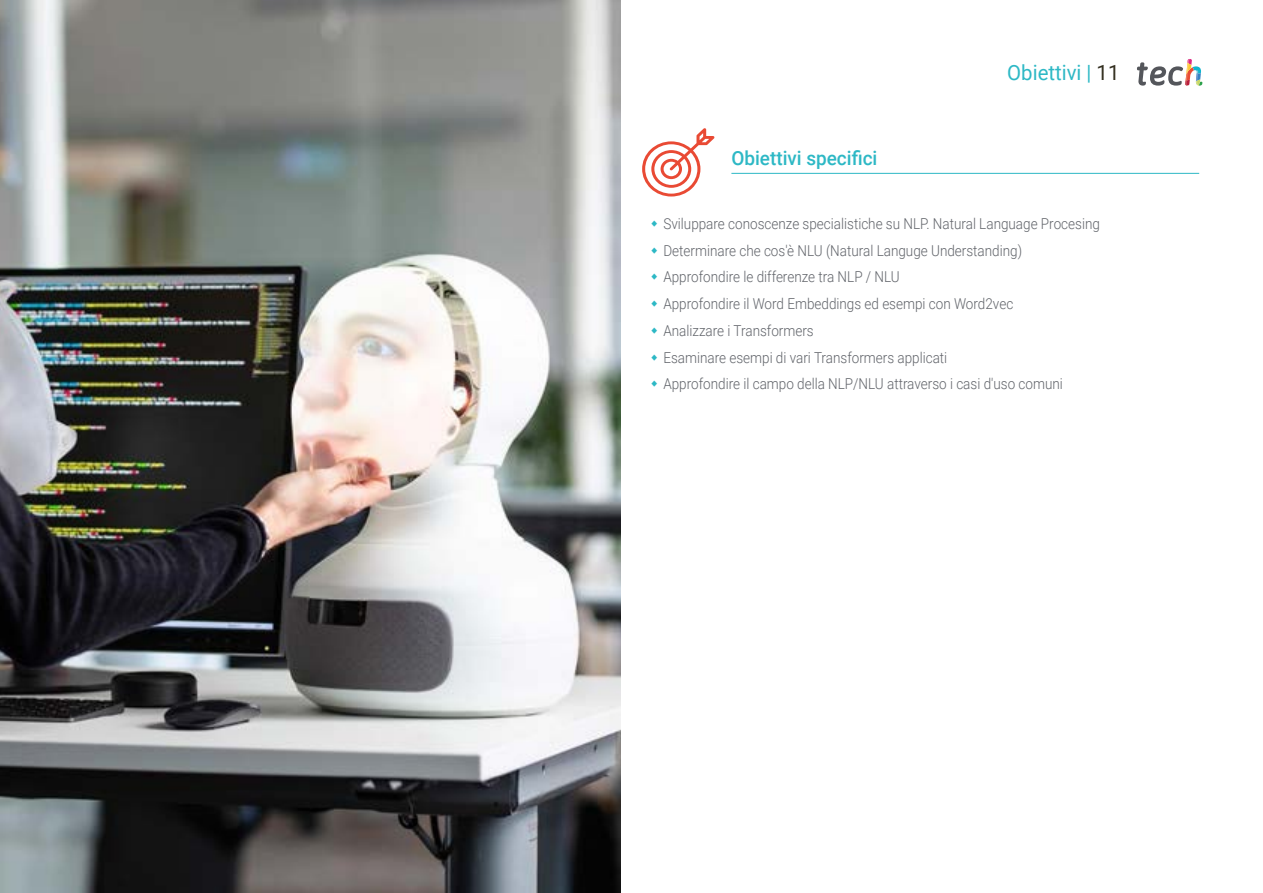
<style>
.page{position:relative;width:1263px;height:893px;background:#fff}
.page>*{position:absolute;margin:0;border:0;box-sizing:border-box;transform-origin:0 0}
.t1{font:21px "Roboto";color:#2db8c5}
.t2{font:500 19.5px "Roboto";color:#2db8c5}
.t3{font:300 15px/26.7px "Roboto";color:#61646a;scale:.9 1}
.s1{color:#322e1f}
</style>
<div class="page">
<hr style="left:731px;top:173px;width:468px;height:1px;background:#2db8c5">
<svg style="left:642px;top:128px;width:72px;height:69px"></svg>
<img style="left:0;top:0;width:621px;height:893px">
<svg style="left:1137px;top:59px;width:65px;height:27px"></svg>
<h2 class="t2" style="left:731px;top:144px;width:147px">Obiettivi specifici</h2>
<h1 class="t1" style="left:1007px;top:57px;width:114px">Obiettivi | <span class="s1">11</span></h1>
<p class="t3" style="left:663px;top:210px;width:486px">Sviluppare conoscenze specialistiche su NLP. Natural Language Procesing Determinare che cos'è NLU (Natural Languge Understanding)<br>Approfondire le differenze tra NLP / NLU<br>Approfondire il Word Embeddings ed esempi con Word2vec<br>Analizzare i Transformers<br>Esaminare esempi di vari Transformers applicati<br>Approfondire il campo della NLP/NLU attraverso i casi d'uso comuni</p>
</div>
